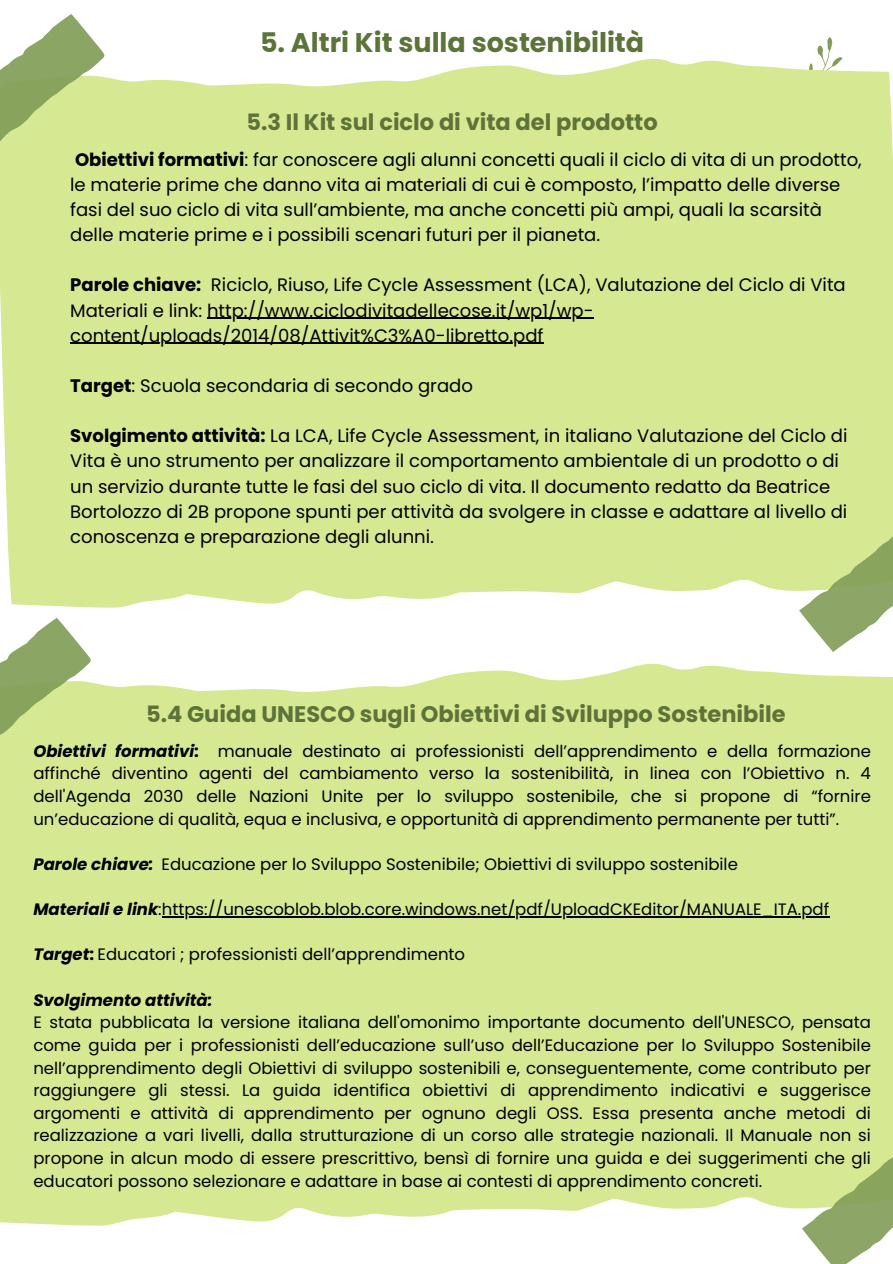
<style>
.page{position:relative;width:893px;height:1264px;background:#fff}
.page>*{position:absolute;margin:0;border:0;box-sizing:border-box;transform-origin:0 0}
.t1{font:700 27px "Poppins";color:#5c7439}
.t2{font:700 22.5px "Poppins";color:#5c7439}
.t3{font:18px/25.2px "Poppins";color:#000}
.t4{font:16.5px/22.6px "Poppins";color:#000;text-align:justify}
.t5{font:italic 700 16.5px "Poppins";color:#000}
.s1{font-weight:700}
.s2{font-weight:700;font-style:italic}
</style>
<div class="page">
<svg style="left:817px;top:37px;width:25px;height:21px"></svg>
<div style="left:0;top:58px;width:892px;height:549px;background:#d7e893"></div>
<svg style="left:0;top:14px;width:104px;height:161px"></svg>
<svg style="left:799px;top:491px;width:93px;height:161px;background:#c3d493"></svg>
<hr style="left:207px;top:317px;width:386px;height:1px;background:#000">
<hr style="left:70px;top:343px;width:473px;height:1px;background:#000">
<div style="left:0;top:663px;width:892px;height:562px;background:#d7e893"></div>
<svg style="left:0;top:618px;width:91px;height:165px;background:#c1d391"></svg>
<svg style="left:801px;top:1106px;width:91px;height:157px;background:#c0d28e"></svg>
<hr style="left:162px;top:916px;width:667px;height:1px;background:#000">
<h1 class="t1" style="left:260px;top:24px;width:386px">5. Altri Kit sulla sostenibilità</h1>
<h2 class="t2" style="left:246px;top:106px;width:412px">5.3 Il Kit sul ciclo di vita del prodotto</h2>
<p class="t3" style="left:70px;top:147px;width:793px"><span class="s1">Obiettivi formativi</span>: far conoscere agli alunni concetti quali il ciclo di vita di un prodotto, le materie prime che danno vita ai materiali di cui è composto, l’impatto delle diverse fasi del suo ciclo di vita sull’ambiente, ma anche concetti più ampi, quali la scarsità delle materie prime e i possibili scenari futuri per il pianeta.</p>
<p class="t3" style="left:70px;top:272px;width:777px"><span class="s1">Parole chiave:</span> Riciclo, Riuso, Life Cycle Assessment (LCA), Valutazione del Ciclo di Vita<br>Materiali e link: http://www.ciclodivitadellecose.it/wp1/wp&shy;content/uploads/2014/08/Attivit%C3%A0-libretto.pdf</p>
<p class="t3" style="left:70px;top:373px;width:404px"><span class="s1">Target</span>: Scuola secondaria di secondo grado</p>
<p class="t3" style="left:70px;top:423px;width:778px"><span class="s1">Svolgimento attività:</span> La LCA, Life Cycle Assessment, in italiano Valutazione del Ciclo di Vita è uno strumento per analizzare il comportamento ambientale di un prodotto o di un servizio durante tutte le fasi del suo ciclo di vita. Il documento redatto da Beatrice Bortolozzo di 2B propone spunti per attività da svolgere in classe e adattare al livello di conoscenza e preparazione degli alunni.</p>
<h2 class="t2" style="left:146px;top:698px;width:641px">5.4 Guida UNESCO sugIi Obiettivi di Sviluppo Sostenibile</h2>
<p class="t4" style="left:33px;top:739px;width:839px"><span class="s2">Obiettivi formativi</span><span class="s1">:</span> manuale destinato ai professionisti dell’apprendimento e della formazione affinché diventino agenti del cambiamento verso la sostenibilità, in linea con l’Obiettivo n. 4 dell'Agenda 2030 delle Nazioni Unite per lo sviluppo sostenibile, che si propone di “fornire un’educazione di qualità, equa e inclusiva, e opportunità di apprendimento permanente per tutti”.</p>
<p class="t4" style="left:33px;top:852px;width:706px"><span class="s2">Parole chiave:</span> Educazione per lo Sviluppo Sostenibile; Obiettivi di sviluppo sostenibile</p>
<p class="t4" style="left:33px;top:898px;width:797px"><span class="s2">Materiali e link</span>:https://unescoblob.blob.core.windows.net/pdf/UploadCKEditor/MANUALE_ITA.pdf</p>
<p class="t4" style="left:33px;top:943px;width:433px"><span class="s2">Target</span><span class="s1">:</span> Educatori ; professionisti dell’apprendimento</p>
<p class="t5" style="left:33px;top:988px;width:180px">Svolgimento attività:</p>
<p class="t4" style="left:33px;top:1011px;width:839px">E stata pubblicata la versione italiana dell'omonimo importante documento dell'UNESCO, pensata come guida per i professionisti dell’educazione sull’uso dell’Educazione per lo Sviluppo Sostenibile nell’apprendimento degli Obiettivi di sviluppo sostenibili e, conseguentemente, come contributo per raggiungere gli stessi. La guida identifica obiettivi di apprendimento indicativi e suggerisce argomenti e attività di apprendimento per ognuno degli OSS. Essa presenta anche metodi di realizzazione a vari livelli, dalla strutturazione di un corso alle strategie nazionali. Il Manuale non si propone in alcun modo di essere prescrittivo, bensì di fornire una guida e dei suggerimenti che gli educatori possono selezionare e adattare in base ai contesti di apprendimento concreti.</p>
</div>
